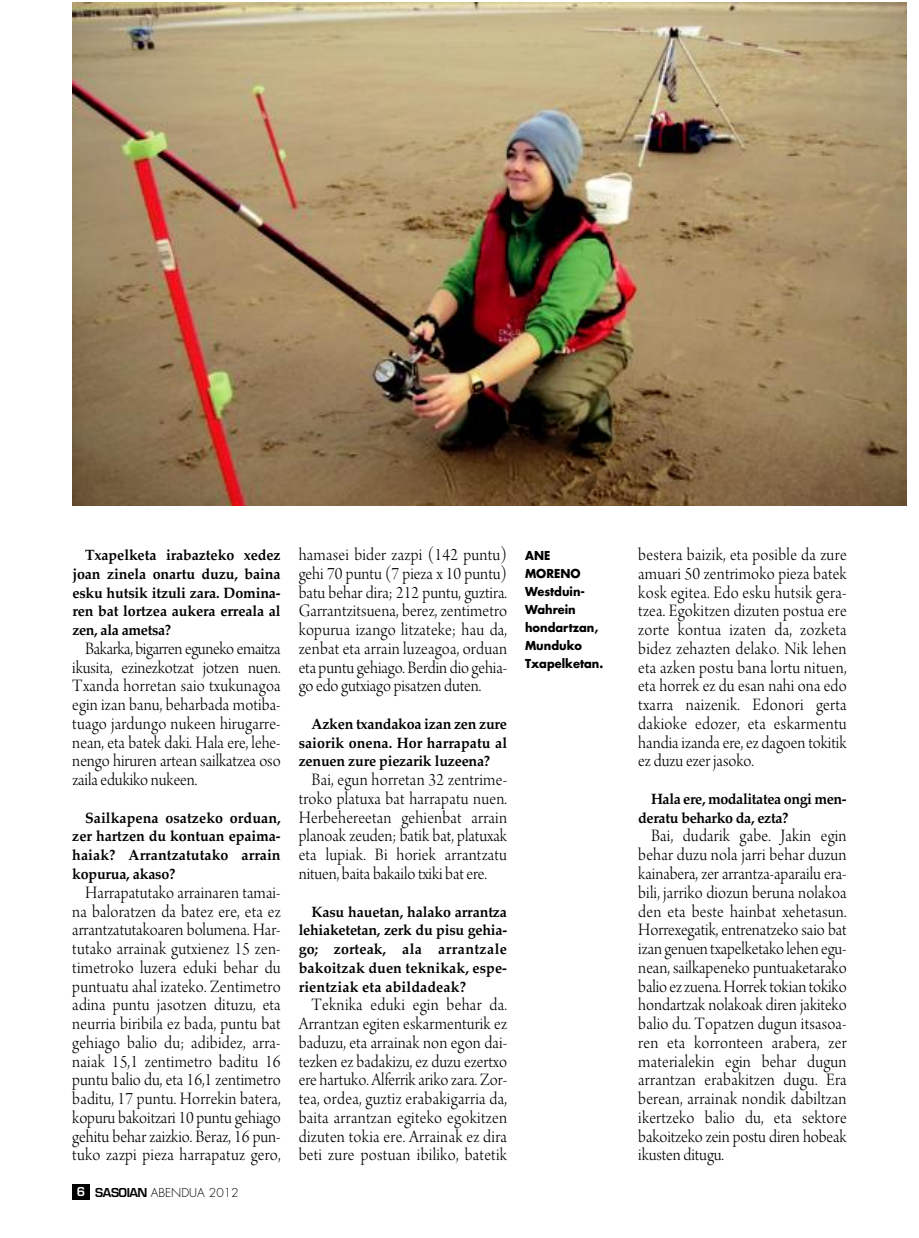
<style>
.page{position:relative;width:919px;height:1238px;background:#fff}
.page>*{position:absolute;margin:0;border:0;box-sizing:border-box;transform-origin:0 0}
.t1{font:18.45px/18.8px "Arno Pro Light Display";color:#000;text-align:justify;scale:.95 1}
.t2{font:700 15px/18.8px "Palatino";letter-spacing:-.005em;color:#000;text-align:justify;scale:.95 1}
.t3{font:700 15px/18.8px "Palatino";letter-spacing:-.025em;color:#000;scale:.95 1}
.t4{font:700 12px/18px "Futura";color:#000;scale:.95 1}
.t5{font:300 12px "Futura";color:#000}
.s1{font-family:"Eurostile";font-weight:600;color:#fff}
.s2{font-family:"Eurostile";font-weight:600}
</style>
<div class="page">
<div style="left:72px;top:1184px;width:17px;height:15px;background:#000"></div>
<img style="left:72px;top:3px;width:834px;height:502px">
<p class="t2" style="left:72px;top:545px;width:221px;text-indent:13px">Txapelketa irabazteko xedez joan zinela onartu duzu, baina esku hutsik itzuli zara. Domina&shy;ren bat lortzea aukera erreala al zen, ala ametsa?</p>
<p class="t1" style="left:72px;top:640px;width:221px;text-indent:13px">Bakarka, bigarren eguneko emaitza ikusita, ezinezkotzat jotzen nuen.<br>Txanda horretan saio txukunagoa egin izan banu, beharbada motiba&shy;tuago jardungo nukeen hirugarre&shy;nean, eta batek daki. Hala ere, lehe&shy;nengo hiruren artean sailkatzea oso zaila edukiko nukeen.</p>
<p class="t2" style="left:72px;top:808px;width:221px;text-indent:13px">Sailkapena osatzeko orduan, zer hartzen du kontuan epaima&shy;haiak? Arrantzatutako arrain kopurua, akaso?</p>
<p class="t1" style="left:72px;top:884px;width:221px;text-indent:13px">Harrapatutako arrainaren tamai&shy;na baloratzen da batez ere, eta ez arrantzatutakoaren bolumena. Har&shy;tutako arrainak gutxienez 15 zen&shy;timetroko luzera eduki behar du puntuatu ahal izateko. Zentimetro adina puntu jasotzen dituzu, eta neurria biribila ez bada, puntu bat gehiago balio du; adibidez, arra&shy;naiak 15,1 zentimetro baditu 16 puntu balio du, eta 16,1 zentimetro baditu, 17 puntu. Horrekin batera, kopuru bakoitzari 10 puntu gehiago gehitu behar zaizkio. Beraz, 16 pun&shy;tuko zazpi pieza harrapatuz gero,</p>
<p class="t5" style="left:77px;top:1186px;width:163px"><span class="s1">6</span> <span class="s2">SASOIAN</span> ABENDUA 2012</p>
<p class="t1" style="left:299px;top:547px;width:221px">hamasei bider zazpi (142 puntu) gehi 70 puntu (7 pieza x 10 puntu) batu behar dira; 212 puntu, guztira.<br>Garrantzitsuena, berez, zentimetro kopurua izango litzateke; hau da, zenbat eta arrain luzeagoa, orduan eta puntu gehiago. Berdin dio gehia&shy;go edo gutxiago pisatzen duten.</p>
<p class="t2" style="left:299px;top:714px;width:221px;text-indent:13px">Azken txandakoa izan zen zure saiorik onena. Hor harrapatu al zenuen zure piezarik luzeena?</p>
<p class="t1" style="left:299px;top:772px;width:221px;text-indent:13px">Bai, egun horretan 32 zentrime&shy;troko platuxa bat harrapatu nuen.<br>Herbehereetan gehienbat arrain planoak zeuden; batik bat, platuxak eta lupiak. Bi horiek arrantzatu nituen, baita bakailo txiki bat ere.</p>
<p class="t2" style="left:299px;top:901px;width:221px;text-indent:13px">Kasu hauetan, halako arrantza lehiaketetan, zerk du pisu gehia&shy;go; zorteak, ala arrantzale bakoitzak duen teknikak, espe&shy;rientziak eta abildadeak?</p>
<p class="t1" style="left:299px;top:997px;width:221px;text-indent:13px">Teknika eduki egin behar da.<br>Arrantzan egiten eskarmenturik ez baduzu, eta arrainak non egon dai&shy;tezken ez badakizu, ez duzu ezertxo ere hartuko. Alferrik ariko zara. Zor&shy;tea, ordea, guztiz erabakigarria da, baita arrantzan egiteko egokitzen dizuten tokia ere. Arrainak ez dira beti zure postuan ibiliko, batetik</p>
<p class="t4" style="left:525px;top:547px;width:84px">ANE<br>MORENO<br>Westduin-<br>Wahrein hondartzan,<br>Munduko<br>Txapelketan.</p>
<p class="t1" style="left:638px;top:547px;width:221px">bestera baizik, eta posible da zure amuari 50 zentrimoko pieza batek kosk egitea. Edo esku hutsik gera&shy;tzea. Egokitzen dizuten postua ere zorte kontua izaten da, zozketa bidez zehazten delako. Nik lehen eta azken postu bana lortu nituen, eta horrek ez du esan nahi ona edo txarra naizenik. Edonori gerta dakioke edozer, eta eskarmentu handia izanda ere, ez dagoen tokitik ez duzu ezer jasoko.</p>
<p class="t3" style="left:638px;top:789px;width:221px;text-indent:13px">Hala ere, modalitatea ongi men&shy;deratu beharko da, ezta?</p>
<p class="t1" style="left:638px;top:828px;width:221px;text-indent:13px">Bai, dudarik gabe. Jakin egin behar duzu nola jarri behar duzun kainabera, zer arrantza-aparailu era&shy;bili, jarriko diozun beruna nolakoa den eta beste hainbat xehetasun.<br>Horrexegatik, entrenatzeko saio bat izan genuen txapelketako lehen egu&shy;nean, sailkapeneko puntuaketarako balio ezzuena.Horrek tokian tokiko hondartzak nolakoak diren jakiteko balio du. Topatzen dugun itsasoa&shy;ren eta korronteen arabera, zer materialekin egin behar dugun arrantzan erabakitzen dugu. Era berean, arrainak nondik dabiltzan ikertzeko balio du, eta sektore bakoitzeko zein postu diren hobeak ikusten ditugu.</p>
</div>
